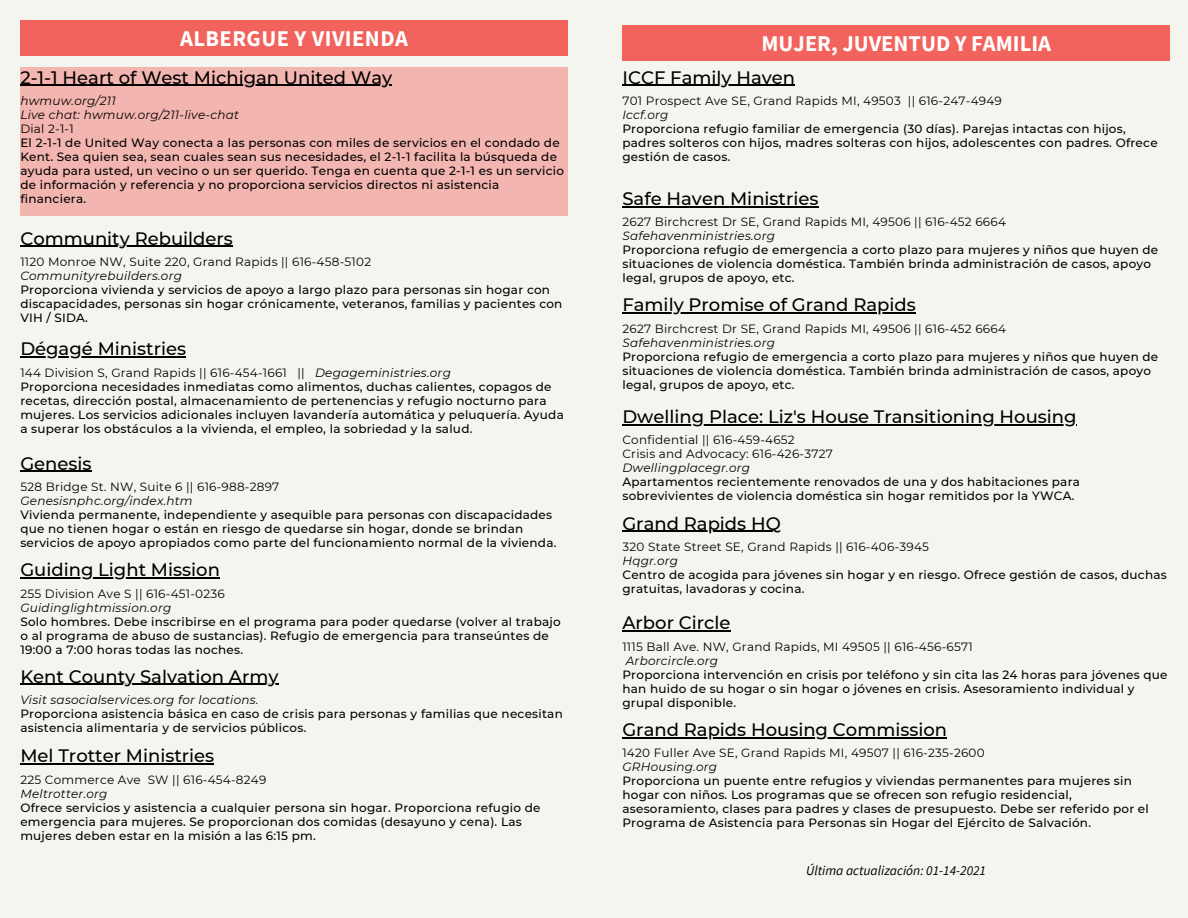
<style>
.page{position:relative;width:1188px;height:918px;background:#f5f5ef}
.page>*{position:absolute;margin:0;border:0;box-sizing:border-box;transform-origin:0 0}
.t1{font:700 22.5px "Source Sans Pro";color:#fff}
.t2{font:700 22.5px "Source Sans Pro";letter-spacing:.02em;color:#fff}
.t3{font:500 18px "Montserrat";color:#000}
.t4{font:italic 13.5px "Source Sans Pro";color:#000}
.t5{font:500 12px/14px "Montserrat";letter-spacing:.02em;color:#000}
.t6{font:12px "Montserrat";letter-spacing:.02em;color:#000}
.t7{font:italic 12px "Montserrat";letter-spacing:.02em;color:#000}
.s1{font-style:italic}
</style>
<div class="page">
<div style="left:20px;top:20px;width:548px;height:36px;background:#f2635d"></div>
<div style="left:622px;top:25px;width:548px;height:36px;background:#f2635d"></div>
<div style="left:20px;top:67px;width:548px;height:149px;background:#f3b5af"></div>
<hr style="left:20px;top:246px;width:213px;height:1px;background:#000">
<hr style="left:20px;top:577px;width:200px;height:1px;background:#000">
<hr style="left:20px;top:684px;width:259px;height:1px;background:#000">
<hr style="left:20px;top:764px;width:194px;height:1px;background:#000">
<hr style="left:622px;top:85px;width:173px;height:1px;background:#000">
<hr style="left:20px;top:356px;width:166px;height:1px;background:#000">
<hr style="left:20px;top:471px;width:72px;height:1px;background:#000">
<hr style="left:622px;top:206px;width:197px;height:1px;background:#000">
<hr style="left:622px;top:313px;width:294px;height:1px;background:#000">
<hr style="left:622px;top:424px;width:455px;height:1px;background:#000">
<hr style="left:622px;top:531px;width:159px;height:1px;background:#000">
<hr style="left:622px;top:630px;width:109px;height:2px;background:#000">
<hr style="left:622px;top:737px;width:325px;height:1px;background:#000">
<hr style="left:20px;top:85px;width:372px;height:1px;background:#000">
<p class="t2" style="left:180px;top:24px;width:229px">ALBERGUE Y VIVIENDA</p>
<p class="t3" style="left:20px;top:66px;width:373px">2-1-1 Heart of West Michigan United Way</p>
<p class="t7" style="left:20px;top:93px;width:97px">hwmuw.org/211</p>
<p class="t7" style="left:20px;top:107px;width:220px">Live chat: hwmuw.org/211-live-chat</p>
<p class="t6" style="left:20px;top:121px;width:55px">Dial 2-1-1</p>
<p class="t5" style="left:20px;top:136px;width:545px">El 2-1-1 de United Way conecta a las personas con miles de servicios en el condado de Kent. Sea quien sea, sean cuales sean sus necesidades, el 2-1-1 facilita la búsqueda de ayuda para usted, un vecino o un ser querido. Tenga en cuenta que 2-1-1 es un servicio de información y referencia y no proporciona servicios directos ni asistencia financiera.</p>
<p class="t3" style="left:20px;top:227px;width:214px">Community Rebuilders</p>
<p class="t6" style="left:20px;top:255px;width:352px">1120 Monroe NW, Suite 220, Grand Rapids || 616-458-5102</p>
<p class="t7" style="left:20px;top:269px;width:163px">Communityrebuilders.org</p>
<p class="t5" style="left:20px;top:283px;width:544px">Proporciona vivienda y servicios de apoyo a largo plazo para personas sin hogar con discapacidades, personas sin hogar crónicamente, veteranos, familias y pacientes con<br>VIH / SIDA.</p>
<p class="t3" style="left:20px;top:338px;width:167px">Dégagé Ministries</p>
<p class="t6" style="left:20px;top:365px;width:432px">144 Division S, Grand Rapids || 616-454-1661 || <span class="s1">Degageministries.org</span></p>
<p class="t5" style="left:20px;top:379px;width:545px">Proporciona necesidades inmediatas como alimentos, duchas calientes, copagos de recetas, dirección postal, almacenamiento de pertenencias y refugio nocturno para mujeres. Los servicios adicionales incluyen lavandería automática y peluquería. Ayuda a superar los obstáculos a la vivienda, el empleo, la sobriedad y la salud.</p>
<p class="t3" style="left:20px;top:452px;width:73px">Genesis</p>
<p class="t6" style="left:20px;top:479px;width:261px">528 Bridge St. NW, Suite 6 || 616-988-2897</p>
<p class="t7" style="left:20px;top:493px;width:174px">Genesisnphc.org/index.htm</p>
<p class="t5" style="left:20px;top:508px;width:538px">Vivienda permanente, independiente y asequible para personas con discapacidades que no tienen hogar o están en riesgo de quedarse sin hogar, donde se brindan servicios de apoyo apropiados como parte del funcionamiento normal de la vivienda.</p>
<p class="t3" style="left:20px;top:559px;width:201px">Guiding Light Mission</p>
<p class="t6" style="left:20px;top:586px;width:206px">255 Division Ave S || 616-451-0236</p>
<p class="t7" style="left:20px;top:600px;width:152px">Guidinglightmission.org</p>
<p class="t5" style="left:20px;top:614px;width:542px">Solo hombres. Debe inscribirse en el programa para poder quedarse (volver al trabajo o al programa de abuso de sustancias). Refugio de emergencia para transeúntes de<br>19:00 a 7:00 horas todas las noches.</p>
<p class="t3" style="left:20px;top:665px;width:260px">Kent County Salvation Army</p>
<p class="t7" style="left:20px;top:692px;width:240px">Visit sasocialservices.org for locations.</p>
<p class="t5" style="left:20px;top:707px;width:544px">Proporciona asistencia básica en caso de crisis para personas y familias que necesitan asistencia alimentaria y de servicios públicos.</p>
<p class="t3" style="left:20px;top:745px;width:195px">Mel Trotter Ministries</p>
<p class="t6" style="left:20px;top:772px;width:247px">225 Commerce Ave SW || 616-454-8249</p>
<p class="t7" style="left:20px;top:786px;width:89px">Meltrotter.org</p>
<p class="t5" style="left:20px;top:801px;width:522px">Ofrece servicios y asistencia a cualquier persona sin hogar. Proporciona refugio de emergencia para mujeres. Se proporcionan dos comidas (desayuno y cena). Las mujeres deben estar en la misión a las 6:15 pm.</p>
<p class="t1" style="left:761px;top:28px;width:291px">MUJER, JUVENTUD Y FAMILIA</p>
<p class="t3" style="left:622px;top:66px;width:174px">ICCF Family Haven</p>
<p class="t6" style="left:622px;top:93px;width:381px">701 Prospect Ave SE, Grand Rapids MI, 49503 || 616-247-4949</p>
<p class="t7" style="left:622px;top:107px;width:47px">Iccf.org</p>
<p class="t5" style="left:622px;top:122px;width:537px">Proporciona refugio familiar de emergencia (30 días). Parejas intactas con hijos, padres solteros con hijos, madres solteras con hijos, adolescentes con padres. Ofrece gestión de casos.</p>
<p class="t3" style="left:622px;top:187px;width:198px">Safe Haven Ministries</p>
<p class="t6" style="left:622px;top:215px;width:385px">2627 Birchcrest Dr SE, Grand Rapids MI, 49506 || 616-452 6664</p>
<p class="t7" style="left:622px;top:229px;width:154px">Safehavenministries.org</p>
<p class="t5" style="left:622px;top:243px;width:537px">Proporciona refugio de emergencia a corto plazo para mujeres y niños que huyen de situaciones de violencia doméstica. También brinda administración de casos, apoyo legal, grupos de apoyo, etc.</p>
<p class="t3" style="left:622px;top:294px;width:295px">Family Promise of Grand Rapids</p>
<p class="t6" style="left:622px;top:321px;width:385px">2627 Birchcrest Dr SE, Grand Rapids MI, 49506 || 616-452 6664</p>
<p class="t7" style="left:622px;top:335px;width:154px">Safehavenministries.org</p>
<p class="t5" style="left:622px;top:350px;width:537px">Proporciona refugio de emergencia a corto plazo para mujeres y niños que huyen de situaciones de violencia doméstica. También brinda administración de casos, apoyo legal, grupos de apoyo, etc.</p>
<p class="t3" style="left:622px;top:406px;width:456px">Dwelling Place: Liz's House Transitioning Housing</p>
<p class="t6" style="left:622px;top:433px;width:174px">Confidential || 616-459-4652</p>
<p class="t6" style="left:622px;top:447px;width:212px">Crisis and Advocacy: 616-426-3727</p>
<p class="t7" style="left:622px;top:461px;width:129px">Dwellingplacegr.org</p>
<p class="t5" style="left:622px;top:475px;width:459px">Apartamentos recientemente renovados de una y dos habitaciones para sobrevivientes de violencia doméstica sin hogar remitidos por la YWCA.</p>
<p class="t3" style="left:622px;top:512px;width:160px">Grand Rapids HQ</p>
<p class="t6" style="left:622px;top:539px;width:308px">320 State Street SE, Grand Rapids || 616-406-3945</p>
<p class="t7" style="left:622px;top:553px;width:57px">Hqgr.org</p>
<p class="t5" style="left:622px;top:568px;width:546px">Centro de acogida para jóvenes sin hogar y en riesgo. Ofrece gestión de casos, duchas gratuitas, lavadoras y cocina.</p>
<p class="t3" style="left:622px;top:612px;width:110px">Arbor Circle</p>
<p class="t6" style="left:622px;top:639px;width:352px">1115 Ball Ave. NW, Grand Rapids, MI 49505 || 616-456-6571</p>
<p class="t7" style="left:626px;top:653px;width:94px">Arborcircle.org</p>
<p class="t5" style="left:622px;top:667px;width:547px">Proporciona intervención en crisis por teléfono y sin cita las 24 horas para jóvenes que han huido de su hogar o sin hogar o jóvenes en crisis. Asesoramiento individual y grupal disponible.</p>
<p class="t3" style="left:622px;top:718px;width:326px">Grand Rapids Housing Commission</p>
<p class="t6" style="left:622px;top:746px;width:364px">1420 Fuller Ave SE, Grand Rapids MI, 49507 || 616-235-2600</p>
<p class="t7" style="left:622px;top:760px;width:96px">GRHousing.org</p>
<p class="t5" style="left:622px;top:774px;width:528px">Proporciona un puente entre refugios y viviendas permanentes para mujeres sin hogar con niños. Los programas que se ofrecen son refugio residencial, asesoramiento, clases para padres y clases de presupuesto. Debe ser referido por el Programa de Asistencia para Personas sin Hogar del Ejército de Salvación.</p>
<p class="t4" style="left:806px;top:862px;width:181px">Última actualización: 01-14-2021</p>
</div>
